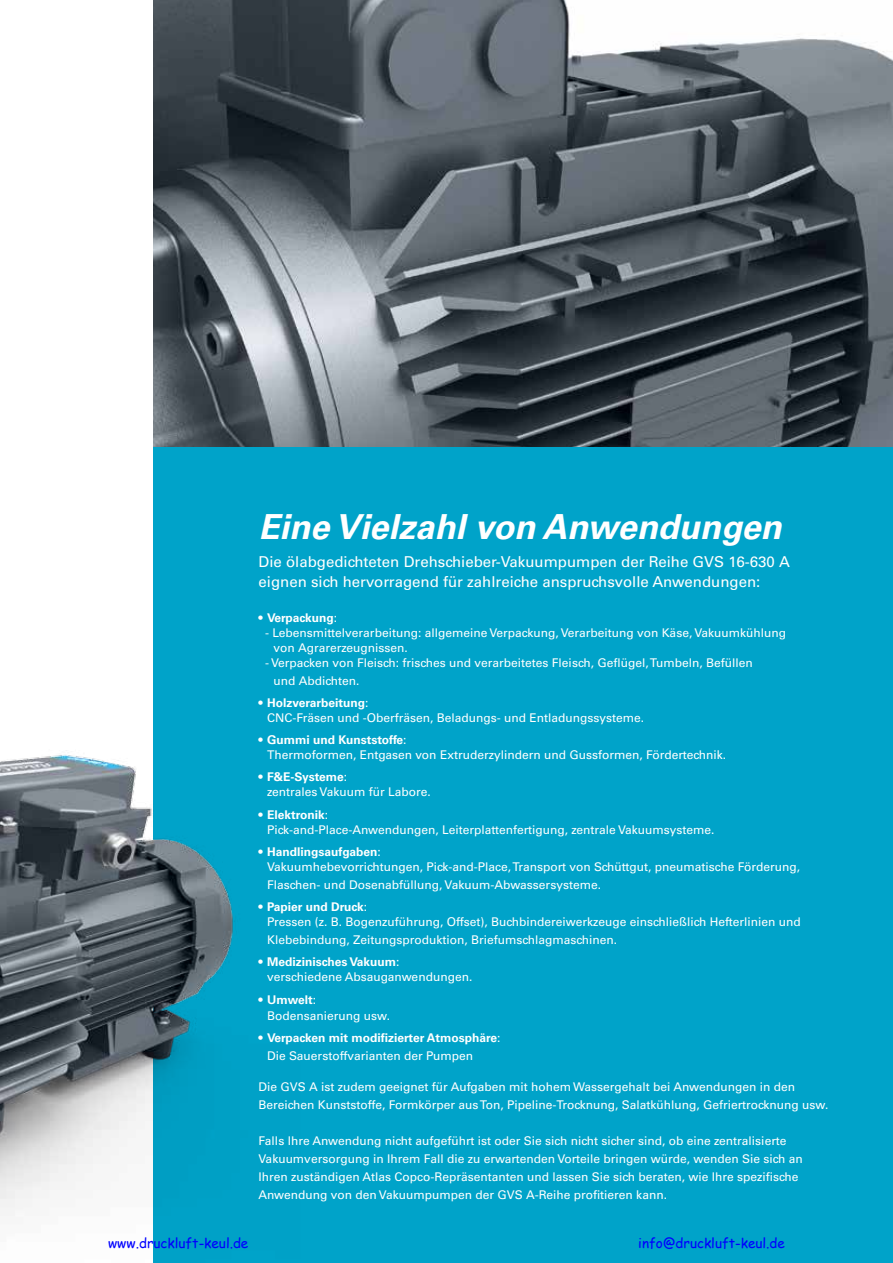
<style>
.page{position:relative;width:893px;height:1263px;background:#fff}
.page>*{position:absolute;margin:0;border:0;box-sizing:border-box;transform-origin:0 0}
.t1{font:italic 700 34.5px "Univers LT Std";color:#fff}
.t2{font:15px/19.5px "Univers LT Std";color:#fff}
.t3{font:13.5px "Comic Sans MS";color:#00f}
.t4{font:12px/15px "Univers LT Std";color:#fff}
.t5{font:700 12px/18px "Univers LT Std";color:#fff}
.s1{font-weight:400}
.s2{font-weight:700}
</style>
<div class="page">
<div style="left:153px;top:446px;width:740px;height:817px;background:#00a3c9"></div>
<img style="left:153px;top:0;width:740px;height:446px">
<img style="left:0;top:755px;width:235px;height:461px">
<h1 class="t1" style="left:259px;top:507px;width:525px">Eine Vielzahl von Anwendungen</h1>
<p class="t2" style="left:259px;top:552px;width:533px">Die ölabgedichteten Drehschieber-Vakuumpumpen der Reihe GVS 16-630 A eignen sich hervorragend für zahlreiche anspruchsvolle Anwendungen:</p>
<p class="t5" style="left:259px;top:608px;width:80px"><span class="s1">•</span> Verpackung<span class="s1">:</span></p>
<p class="t4" style="left:274px;top:625px;width:514px;text-indent:-9px">- Lebensmittelverarbeitung: allgemeine Verpackung, Verarbeitung von Käse, Vakuumkühlung von Agrarerzeugnissen.</p>
<p class="t4" style="left:274px;top:653px;width:481px;line-height:18px;text-indent:-9px">- Verpacken von Fleisch: frisches und verarbeitetes Fleisch, Geflügel, Tumbeln, Befüllen und Abdichten.</p>
<p class="t4" style="left:267px;top:695px;width:379px;text-indent:-9px">• <span class="s2">Holzverarbeitung</span>:<br>CNC-Fräsen und -Oberfräsen, Beladungs- und Entladungssysteme.</p>
<p class="t4" style="left:267px;top:732px;width:461px;text-indent:-9px">• <span class="s2">Gummi und Kunststoffe</span>:<br>Thermoformen, Entgasen von Extruderzylindern und Gussformen, Fördertechnik.</p>
<p class="t4" style="left:267px;top:770px;width:165px;text-indent:-9px">• <span class="s2">F&amp;E-Systeme</span>:<br>zentrales Vakuum für Labore.</p>
<p class="t4" style="left:267px;top:807px;width:449px;text-indent:-9px">• <span class="s2">Elektronik</span>:<br>Pick-and-Place-Anwendungen, Leiterplattenfertigung, zentrale Vakuumsysteme.</p>
<p class="t4" style="left:267px;top:844px;width:535px;text-indent:-9px">• <span class="s2">Handlingsaufgaben</span>:<br>Vakuumhebevorrichtungen, Pick-and-Place, Transport von Schüttgut, pneumatische Förderung,</p>
<p class="t4" style="left:267px;top:877px;width:335px">Flaschen- und Dosenabfüllung, Vakuum-Abwassersysteme.</p>
<p class="t4" style="left:267px;top:899px;width:535px;text-indent:-9px">• <span class="s2">Papier und Druck</span>:<br>Pressen (z. B. Bogenzuführung, Offset), Buchbindereiwerkzeuge einschließlich Hefterlinien und</p>
<p class="t4" style="left:267px;top:932px;width:352px">Klebebindung, Zeitungsproduktion, Briefumschlagmaschinen.</p>
<p class="t4" style="left:267px;top:955px;width:207px;text-indent:-9px">• <span class="s2">Medizinisches Vakuum</span>: verschiedene Absauganwendungen.</p>
<p class="t4" style="left:267px;top:991px;width:125px;line-height:16.5px;text-indent:-9px">• <span class="s2">Umwelt</span>:<br>Bodensanierung usw.</p>
<p class="t5" style="left:267px;top:1029px;width:235px;text-indent:-9px"><span class="s1">•</span> Verpacken mit modifizierter Atmosphäre<span class="s1">:<br>Die Sauerstoffvarianten der Pumpen</span></p>
<p class="t4" style="left:259px;top:1078px;width:572px;line-height:18px">Die GVS A ist zudem geeignet für Aufgaben mit hohem Wassergehalt bei Anwendungen in den<br>Bereichen Kunststoffe, Formkörper aus Ton, Pipeline-Trocknung, Salatkühlung, Gefriertrocknung usw.</p>
<p class="t4" style="left:259px;top:1132px;width:546px;line-height:18px">Falls Ihre Anwendung nicht aufgeführt ist oder Sie sich nicht sicher sind, ob eine zentralisierte Vakuumversorgung in Ihrem Fall die zu erwartenden Vorteile bringen würde, wenden Sie sich an Ihren zuständigen Atlas Copco-Repräsentanten und lassen Sie sich beraten, wie Ihre spezifische Anwendung von den Vakuumpumpen der GVS A-Reihe profitieren kann.</p>
<p class="t3" style="left:108px;top:1233px;width:142px">www.druckluft-keul.de</p>
<p class="t3" style="left:638px;top:1233px;width:148px">info@druckluft-keul.de</p>
</div>
